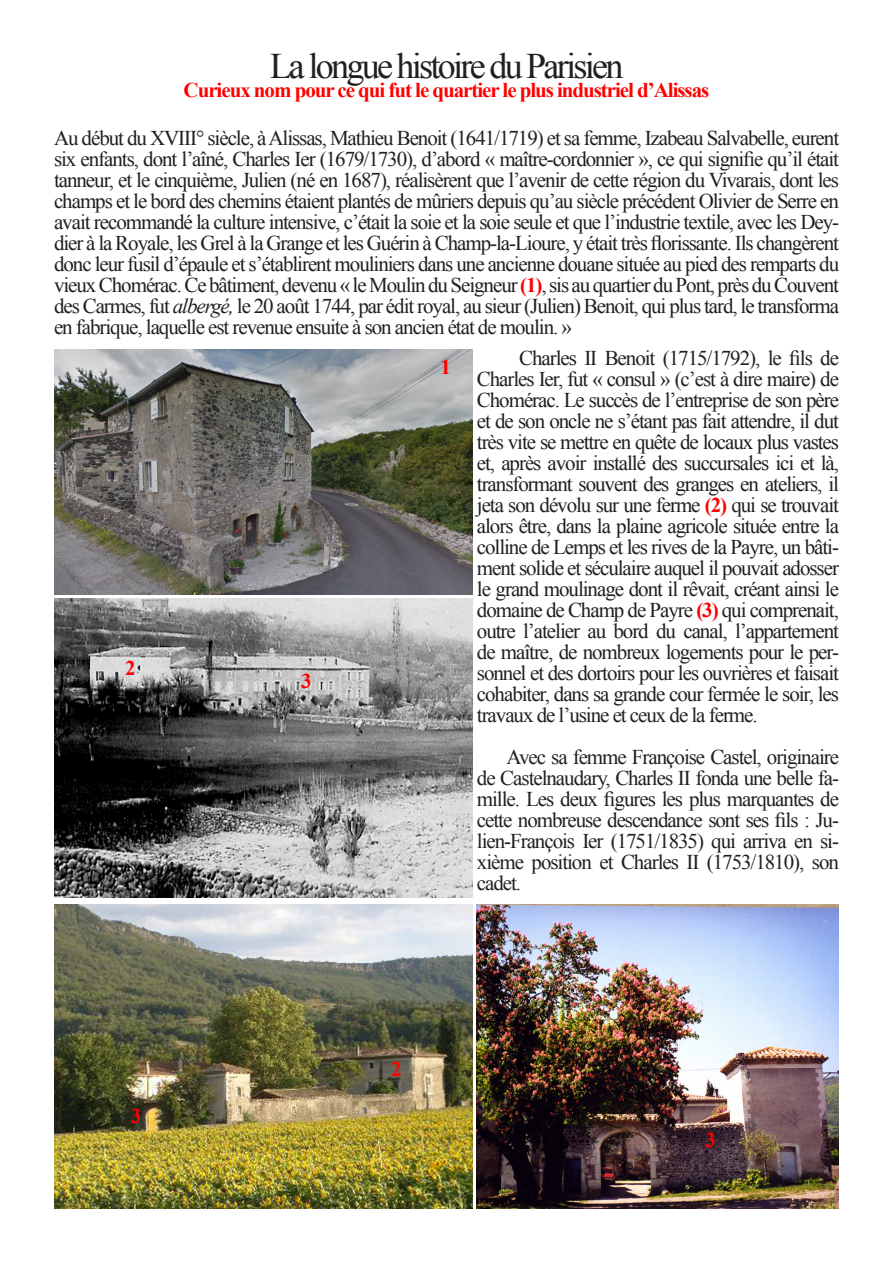
<style>
.page{position:relative;width:893px;height:1263px;background:#fff}
.page>*{position:absolute;margin:0;border:0;box-sizing:border-box;transform-origin:0 0}
.t1{font:36px "Times New Roman";letter-spacing:-.075em;color:#231f20}
.t2{font:21px/21px "Times New Roman";letter-spacing:-.05em;color:#231f20;text-align:justify}
.t3{font:700 21px "Times New Roman";letter-spacing:-.05em;color:#f00}
.s1{font-weight:700;color:#f00}
.s2{font-style:italic}
</style>
<div class="page">
<img style="left:54px;top:599px;width:419px;height:298px">
<img style="left:477px;top:905px;width:362px;height:304px">
<img style="left:54px;top:905px;width:419px;height:304px">
<img style="left:54px;top:350px;width:419px;height:244px">
<p class="t1" style="left:270px;top:45px;width:355px">La longue histoire du Parisien</p>
<p class="t3" style="left:184px;top:78px;width:527px">Curieux nom pour ce qui fut le quartier le plus industriel d’Alissas</p>
<p class="t2" style="left:54px;top:127px;width:787px">Au début du XVIII° siècle, à Alissas, Mathieu Benoit (1641/1719) et sa femme, Izabeau Salvabelle, eurent six enfants, dont l’aîné, Charles Ier (1679/1730), d’abord « maître-cordonnier », ce qui signifie qu’il était tanneur, et le cinquième, Julien (né en 1687), réalisèrent que l’avenir de cette région du Vivarais, dont les champs et le bord des chemins étaient plantés de mûriers depuis qu’au siècle précédent Olivier de Serre en avait recommandé la culture intensive, c’était la soie et la soie seule et que l’industrie textile, avec les Dey&shy;dier à la Royale, les Grel à la Grange et les Guérin à Champ-la-Lioure, y était très florissante. Ils changèrent donc leur fusil d’épaule et s’établirent mouliniers dans une ancienne douane située au pied des remparts du vieux Chomérac. Ce bâtiment, devenu « le Moulin du Seigneur <span class="s1">(1)</span>, sis au quartier du Pont, près du Couvent des Carmes, fut <span class="s2">albergé,</span> le 20 août 1744, par édit royal, au sieur (Julien) Benoit, qui plus tard, le transforma en fabrique, laquelle est revenue ensuite à son ancien état de moulin. »</p>
<p class="t2" style="left:477px;top:348px;width:364px;text-indent:42px">Charles II Benoit (1715/1792), le fils de Charles Ier, fut « consul » (c’est à dire maire) de Chomérac. Le succès de l’entreprise de son père et de son oncle ne s’étant pas fait attendre, il dut très vite se mettre en quête de locaux plus vastes et, après avoir installé des succursales ici et là, transformant souvent des granges en ateliers, il jeta son dévolu sur une ferme <span class="s1">(2)</span> qui se trouvait alors être, dans la plaine agricole située entre la colline de Lemps et les rives de la Payre, un bâti&shy;ment solide et séculaire auquel il pouvait adosser le grand moulinage dont il rêvait, créant ainsi le domaine de Champ de Payre <span class="s1">(3)</span> qui comprenait, outre l’atelier au bord du canal, l’appartement de maître, de nombreux logements pour le per&shy;sonnel et des dortoirs pour les ouvrières et faisait cohabiter, dans sa grande cour fermée le soir, les travaux de l’usine et ceux de la ferme.</p>
<p class="t2" style="left:477px;top:747px;width:364px;text-indent:30px">Avec sa femme Françoise Castel, originaire de Castelnaudary, Charles II fonda une belle fa&shy;mille. Les deux figures les plus marquantes de cette nombreuse descendance sont ses fils : Ju&shy;lien-François Ier (1751/1835) qui arriva en si&shy;xième position et Charles II (1753/1810), son cadet.</p>
<p class="t3" style="left:441px;top:354px;width:12px">1</p>
<p class="t3" style="left:125px;top:656px;width:12px">2</p>
<p class="t3" style="left:301px;top:668px;width:12px">3</p>
<p class="t3" style="left:131px;top:1104px;width:12px">3</p>
<p class="t3" style="left:391px;top:1057px;width:12px">2</p>
<p class="t3" style="left:705px;top:1128px;width:12px">3</p>
</div>
